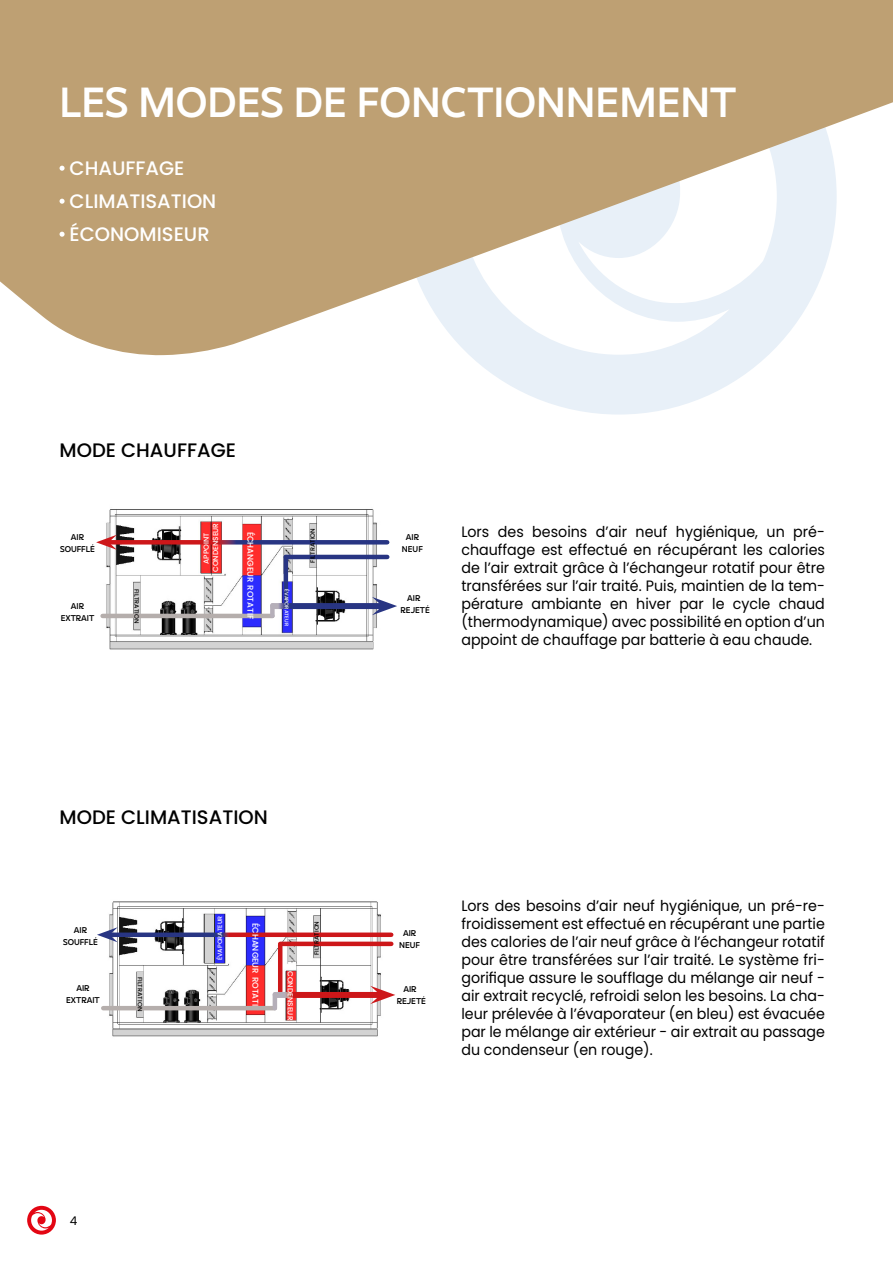
<style>
.page{position:relative;width:893px;height:1263px;background:#fff}
.page>*{position:absolute;margin:0;border:0;box-sizing:border-box;transform-origin:0 0}
.t1{font:600 42px "DX Rigraf";color:#fff}
.t2{font:500 19.5px/33px "Poppins";color:#fff}
.t3{font:500 19.5px "Poppins";color:#000}
.t4{font:15px/18px "Poppins";color:#000;text-align:justify;scale:.95 1}
.t5{font:12px "Poppins";color:#000}
.t6{font:600 8.4px/12px "DX Rigraf";color:#000;text-align:center}
.t7{font:500 8.4px "Poppins";color:#fff}
.t8{font:500 7.35px "Poppins";color:#fff}
.t9{font:500 6.3px "Poppins";color:#000}
.t10{font:500 6.3px "Poppins";color:#fff}
.t11{font:500 5.25px "Poppins";color:#fff}
</style>
<div class="page">
<svg style="left:27px;top:1206px;width:29px;height:28px"></svg>
<svg style="left:471px;top:356px;width:296px;height:59px;fill:#e8f0f8"></svg>
<svg style="left:0;top:0;width:893px;height:356px;fill:#bea073"></svg>
<svg style="left:60px;top:166px;width:5px;height:5px"></svg>
<svg style="left:60px;top:199px;width:5px;height:5px"></svg>
<svg style="left:60px;top:232px;width:5px;height:5px"></svg>
<img style="left:100px;top:509px;width:290px;height:141px">
<img style="left:101px;top:901px;width:293px;height:136px">
<svg style="left:117px;top:540px;width:270px;height:4px"></svg>
<svg style="left:96px;top:535px;width:21px;height:15px"></svg>
<hr style="left:103px;top:614px;width:169px;height:4px;background:#b5aeac">
<hr style="left:286px;top:555px;width:101px;height:4px;background:#283583">
<hr style="left:284px;top:557px;width:4px;height:47px;background:#283583">
<svg style="left:273px;top:603px;width:99px;height:6px"></svg>
<svg style="left:372px;top:597px;width:25px;height:18px"></svg>
<div style="left:270px;top:605px;width:5px;height:11px;background:#b5afb9"></div>
<svg style="left:118px;top:932px;width:273px;height:5px"></svg>
<svg style="left:97px;top:927px;width:21px;height:15px"></svg>
<hr style="left:103px;top:1006px;width:172px;height:4px;background:#b5aeac">
<hr style="left:280px;top:942px;width:111px;height:4px;background:#cd1719">
<hr style="left:278px;top:945px;width:4px;height:46px;background:#cd1719">
<svg style="left:276px;top:992px;width:94px;height:6px"></svg>
<svg style="left:370px;top:986px;width:25px;height:18px"></svg>
<hr style="left:273px;top:994px;width:4px;height:14px;background:#b5afb9">
<h1 class="t1" style="left:60px;top:73px;width:678px">LES MODES DE FONCTIONNEMENT</h1>
<h2 class="t2" style="left:70px;top:152px;width:148px">CHAUFFAGE<br>CLIMATISATION<br>ÉCONOMISEUR</h2>
<h2 class="t3" style="left:60px;top:439px;width:178px">MODE CHAUFFAGE</h2>
<p class="t8" style="left:211px;top:572px;width:51px;rotate:-90deg">condenseur</p>
<p class="t8" style="left:202px;top:564px;width:33px;rotate:-90deg">appoint</p>
<p class="t9" style="left:309px;top:563px;width:36px;rotate:-90deg">filtration</p>
<p class="t7" style="left:255px;top:531px;width:89px;rotate:90deg">échangeur rotatif</p>
<p class="t6" style="left:60px;top:531px;width:36px">AIR<br>SOUFFLÉ</p>
<p class="t6" style="left:402px;top:531px;width:22px">AIR<br>NEUF</p>
<p class="t9" style="left:140px;top:589px;width:36px;rotate:90deg">filtration</p>
<p class="t11" style="left:290px;top:589px;width:38px;rotate:90deg">évaporateur</p>
<p class="t6" style="left:401px;top:592px;width:31px">AIR<br>REJETÉ</p>
<p class="t6" style="left:61px;top:600px;width:35px">AIR<br>EXTRAIT</p>
<p class="t4" style="left:461px;top:523px;width:384px">Lors des besoins d’air neuf hygiénique, un pré&shy;chauffage est effectué en récupérant les calories de l’air extrait grâce à l’échangeur rotatif pour être transférées sur l’air traité. Puis, maintien de la tem&shy;pérature ambiante en hiver par le cycle chaud (thermodynamique) avec possibilité en option d’un appoint de chauffage par batterie à eau chaude.</p>
<h2 class="t3" style="left:60px;top:805px;width:210px">MODE CLIMATISATION</h2>
<p class="t10" style="left:216px;top:960px;width:46px;rotate:-90deg">évaporateur</p>
<p class="t9" style="left:313px;top:955px;width:36px;rotate:-90deg">filtration</p>
<p class="t7" style="left:260px;top:923px;width:89px;rotate:90deg">échangeur rotatif</p>
<p class="t6" style="left:63px;top:924px;width:36px">AIR<br>SOUFFLÉ</p>
<p class="t6" style="left:399px;top:927px;width:22px">AIR<br>NEUF</p>
<p class="t6" style="left:66px;top:982px;width:35px">AIR<br>EXTRAIT</p>
<p class="t8" style="left:295px;top:971px;width:51px;rotate:90deg">condenseur</p>
<p class="t9" style="left:144px;top:977px;width:36px;rotate:90deg">filtration</p>
<p class="t6" style="left:397px;top:983px;width:31px">AIR<br>REJETÉ</p>
<p class="t4" style="left:461px;top:897px;width:384px">Lors des besoins d’air neuf hygiénique, un pré-re&shy;froidissement est effectué en récupérant une partie des calories de l’air neuf grâce à l’échangeur rotatif pour être transférées sur l’air traité. Le système fri&shy;gorifique assure le soufflage du mélange air neuf - air extrait recyclé, refroidi selon les besoins. La cha&shy;leur prélevée à l’évaporateur (en bleu) est évacuée par le mélange air extérieur - air extrait au passage du condenseur (en rouge).</p>
<p class="t5" style="left:70px;top:1213px;width:9px">4</p>
</div>
